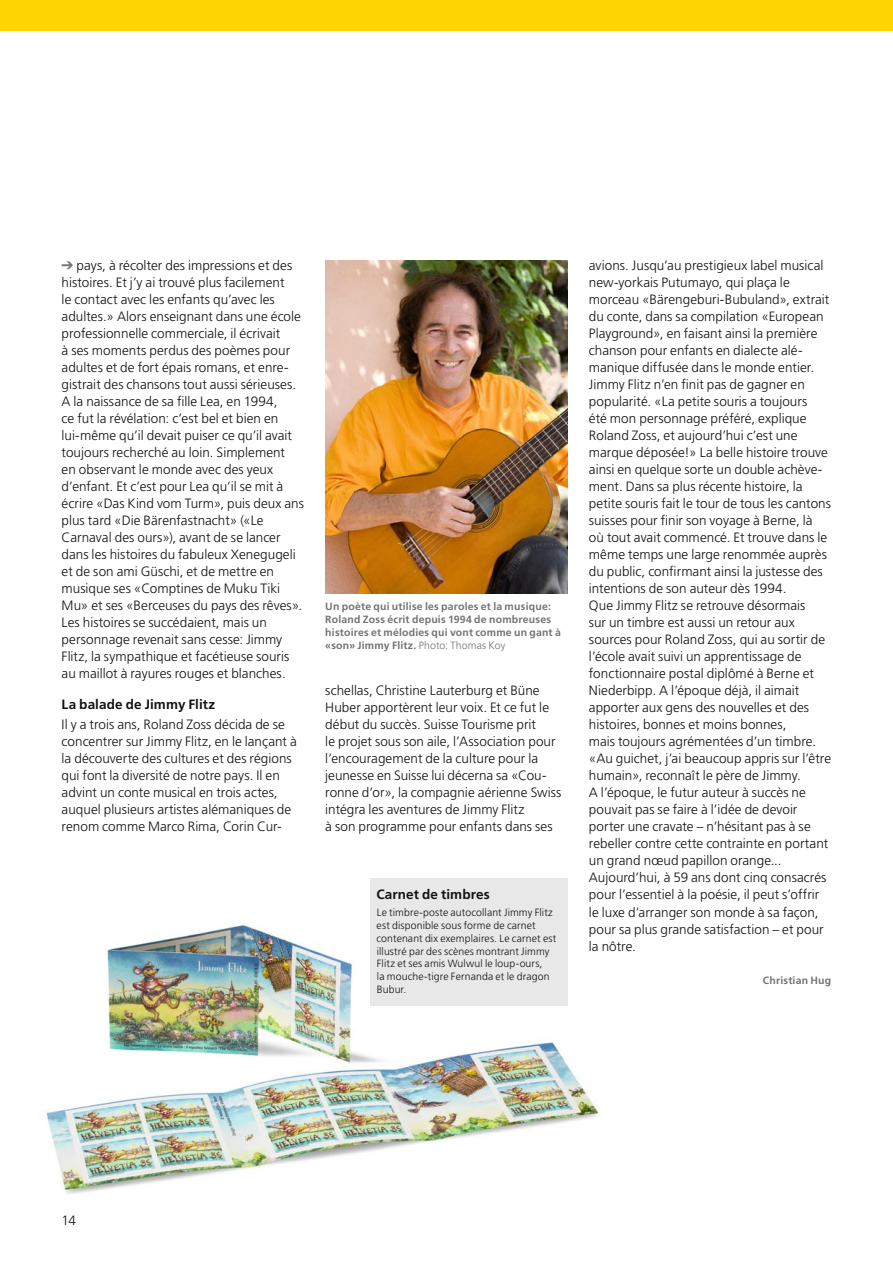
<style>
.page{position:relative;width:893px;height:1263px;background:#fff}
.page>*{position:absolute;margin:0;border:0;box-sizing:border-box;transform-origin:0 0}
.t1{font:300 13.5px/17px "Frutiger";color:#111212}
.t2{font:700 13.5px "Frutiger";letter-spacing:.01em;color:#111212}
.t3{font:300 10.5px/12.8px "Frutiger";letter-spacing:.01em;color:#111212}
.t4{font:700 10.5px/12.8px "Frutiger";letter-spacing:.02em;color:#747473}
.s1{color:#747473}
.s2{font-weight:300}
</style>
<div class="page">
<div style="left:0;top:0;width:893px;height:31px;background:#ffd500"></div>
<img style="left:46px;top:924px;width:553px;height:270px">
<img style="left:325px;top:260px;width:243px;height:333px">
<div style="left:370px;top:878px;width:198px;height:128px;background:#e8e8e8"></div>
<p class="t1" style="left:62px;top:257px;width:244px"><span class="s1">➔</span> pays, à récolter des impressions et des histoires. Et j’y ai trouvé plus facilement<br>le contact avec les enfants qu’avec les adultes.» Alors enseignant dans une école professionnelle commerciale, il écrivait<br>à ses moments perdus des poèmes pour adultes et de fort épais romans, et enre&shy;gistrait des chansons tout aussi sérieuses.<br>A la naissance de sa fille Lea, en 1994,<br>ce fut la révélation: c’est bel et bien en lui-même qu’il devait puiser ce qu’il avait toujours recherché au loin. Simplement<br>en observant le monde avec des yeux d’enfant. Et c’est pour Lea qu’il se mit à écrire «Das Kind vom Turm», puis deux ans plus tard «Die Bärenfastnacht» («Le Carnaval des ours»), avant de se lancer dans les histoires du fabuleux Xenegugeli et de son ami Güschi, et de mettre en musique ses «Comptines de Muku Tiki Mu» et ses «Berceuses du pays des rêves».<br>Les histoires se succédaient, mais un personnage revenait sans cesse: Jimmy Flitz, la sympathique et facétieuse souris au maillot à rayures rouges et blanches.</p>
<p class="t2" style="left:62px;top:697px;width:155px">La balade de Jimmy Flitz</p>
<p class="t1" style="left:62px;top:716px;width:237px">Il y a trois ans, Roland Zoss décida de se concentrer sur Jimmy Flitz, en le lançant à la découverte des cultures et des régions qui font la diversité de notre pays. Il en advint un conte musical en trois actes, auquel plusieurs artistes alémaniques de renom comme Marco Rima, Corin Cur-</p>
<p class="t4" style="left:325px;top:600px;width:237px">Un poète qui utilise les paroles et la musique:<br>Roland Zoss écrit depuis 1994 de nombreuses histoires et mélodies qui vont comme un gant à «son» Jimmy Flitz. <span class="s2">Photo: Thomas Koy</span></p>
<p class="t1" style="left:325px;top:682px;width:238px">schellas, Christine Lauterburg et Büne Huber apportèrent leur voix. Et ce fut le début du succès. Suisse Tourisme prit<br>le projet sous son aile, l’Association pour l’encouragement de la culture pour la jeunesse en Suisse lui décerna sa «Cou&shy;ronne d’or», la compagnie aérienne Swiss intégra les aventures de Jimmy Flitz<br>à son programme pour enfants dans ses</p>
<p class="t2" style="left:376px;top:886px;width:115px">Carnet de timbres</p>
<p class="t3" style="left:377px;top:906px;width:181px">Le timbre-poste autocollant Jimmy Flitz est disponible sous forme de carnet contenant dix exemplaires. Le carnet est illustré par des scènes montrant Jimmy Flitz et ses amis Wulwul le loup-ours,<br>la mouche-tigre Fernanda et le dragon Bubur.</p>
<p class="t1" style="left:589px;top:257px;width:244px">avions. Jusqu’au prestigieux label musical new-yorkais Putumayo, qui plaça le morceau «Bärengeburi-Bubuland», extrait du conte, dans sa compilation «European Playground», en faisant ainsi la première chanson pour enfants en dialecte alé&shy;manique diffusée dans le monde entier.<br>Jimmy Flitz n’en finit pas de gagner en popularité. «La petite souris a toujours<br>été mon personnage préféré, explique Roland Zoss, et aujourd’hui c’est une marque déposée!» La belle histoire trouve ainsi en quelque sorte un double achève&shy;ment. Dans sa plus récente histoire, la petite souris fait le tour de tous les cantons suisses pour finir son voyage à Berne, là<br>où tout avait commencé. Et trouve dans le même temps une large renommée auprès du public, confirmant ainsi la justesse des intentions de son auteur dès 1994.<br>Que Jimmy Flitz se retrouve désormais<br>sur un timbre est aussi un retour aux sources pour Roland Zoss, qui au sortir de l’école avait suivi un apprentissage de fonctionnaire postal diplômé à Berne et Niederbipp. A l’époque déjà, il aimait apporter aux gens des nouvelles et des histoires, bonnes et moins bonnes,<br>mais toujours agrémentées d’un timbre. «Au guichet, j’ai beaucoup appris sur l’être humain», reconnaît le père de Jimmy.<br>A l’époque, le futur auteur à succès ne pouvait pas se faire à l’idée de devoir porter une cravate – n’hésitant pas à se rebeller contre cette contrainte en portant un grand nœud papillon orange...<br>Aujourd’hui, à 59 ans dont cinq consacrés pour l’essentiel à la poésie, il peut s’offrir le luxe d’arranger son monde à sa façon, pour sa plus grande satisfaction – et pour la nôtre.</p>
<p class="t4" style="left:763px;top:974px;width:70px">Christian Hug</p>
<p class="t1" style="left:62px;top:1212px;width:16px">14</p>
</div>
